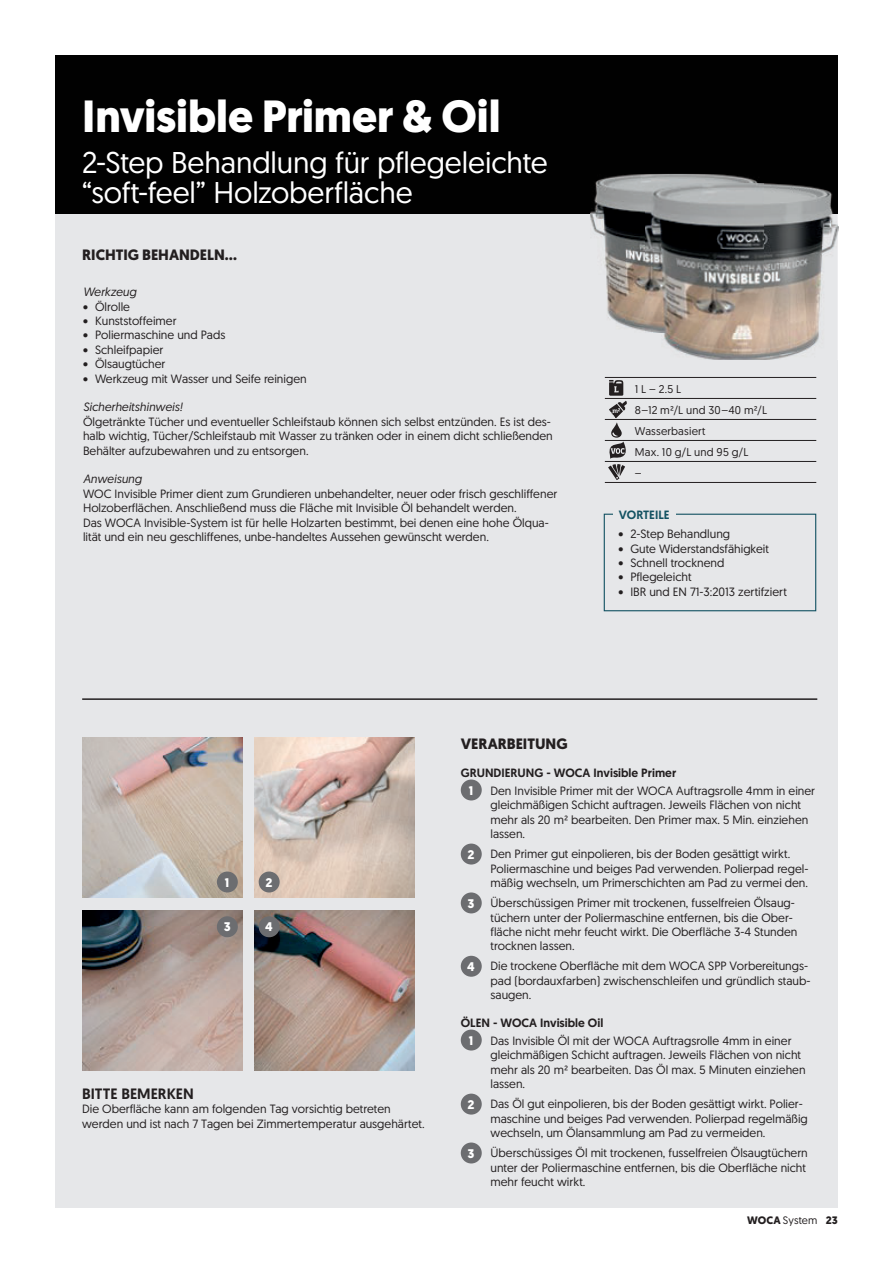
<style>
.page{position:relative;width:893px;height:1263px;background:#fff}
.page>*{position:absolute;margin:0;border:0;box-sizing:border-box;transform-origin:0 0}
.t1{font:700 45px "Geomanist";color:#fff}
.t2{font:30px/30px "Geomanist";letter-spacing:-.005em;color:#fff}
.t3{font:700 15px "Geomanist";color:#231f20}
.t4{font:500 15px "Geomanist";color:#231f20}
.t5{font:700 12.45px "Geomanist";color:#fff}
.t6{font:12px/14.4px "Geomanist";color:#231f20}
.t7{font:500 12px "Geomanist";color:#231f20}
.t8{font:italic 12px "Geomanist";color:#231f20}
.t9{font:500 12px "Geomanist";color:#135262}
.t10{font:11.25px/21px "Geomanist";letter-spacing:.015em;color:#231f20}
.t11{font:700 10.8px "Geomanist";letter-spacing:.015em;color:#231f20}
.s1{font-weight:400}
</style>
<div class="page">
<div style="left:55px;top:55px;width:783px;height:1153px;background:#e6e7e9"></div>
<img style="left:82px;top:737px;width:161px;height:161px">
<img style="left:254px;top:737px;width:161px;height:161px">
<img style="left:254px;top:910px;width:161px;height:160px">
<div style="left:217px;top:871px;width:21px;height:21px;background:#6c6d70;border-radius:50%"></div>
<div style="left:259px;top:871px;width:21px;height:21px;background:#6c6d70;border-radius:50%"></div>
<img style="left:82px;top:910px;width:161px;height:160px">
<div style="left:55px;top:55px;width:783px;height:159px;background:#010101"></div>
<hr style="left:82px;top:698px;width:735px;height:2px;background:#231f20">
<img style="left:590px;top:174px;width:168px;height:157px">
<img style="left:645px;top:183px;width:194px;height:177px">
<div style="left:259px;top:916px;width:21px;height:21px;background:#6c6d70;border-radius:50%"></div>
<div style="left:217px;top:916px;width:21px;height:21px;background:#6c6d70;border-radius:50%"></div>
<hr style="left:605px;top:377px;width:211px;height:1px;background:#231f20">
<hr style="left:605px;top:398px;width:211px;height:1px;background:#231f20">
<hr style="left:605px;top:419px;width:211px;height:1px;background:#231f20">
<hr style="left:605px;top:440px;width:211px;height:1px;background:#231f20">
<hr style="left:605px;top:461px;width:211px;height:1px;background:#231f20">
<hr style="left:605px;top:482px;width:211px;height:1px;background:#231f20">
<svg style="left:608px;top:380px;width:19px;height:100px"></svg>
<div style="left:604px;top:514px;width:212px;height:97px;border:1px solid #135262"></div>
<div style="left:613px;top:505px;width:63px;height:18px;background:#e6e7e9"></div>
<div style="left:461px;top:779px;width:21px;height:21px;background:#6c6d70;border-radius:50%"></div>
<div style="left:461px;top:843px;width:21px;height:21px;background:#6c6d70;border-radius:50%"></div>
<div style="left:461px;top:892px;width:21px;height:21px;background:#6c6d70;border-radius:50%"></div>
<div style="left:461px;top:956px;width:21px;height:21px;background:#6c6d70;border-radius:50%"></div>
<div style="left:461px;top:1029px;width:21px;height:21px;background:#6c6d70;border-radius:50%"></div>
<div style="left:461px;top:1093px;width:21px;height:21px;background:#6c6d70;border-radius:50%"></div>
<div style="left:461px;top:1142px;width:21px;height:21px;background:#6c6d70;border-radius:50%"></div>
<h1 class="t1" style="left:82px;top:100px;width:420px">Invisible Primer &amp; Oil</h1>
<h2 class="t2" style="left:82px;top:151px;width:467px">2-Step Behandlung für pflegeleichte “soft-feel” Holzoberfläche</h2>
<p class="t3" style="left:82px;top:249px;width:156px">RICHTIG BEHANDELN…</p>
<p class="t8" style="left:83px;top:285px;width:55px">Werkzeug</p>
<p class="t6" style="left:83px;top:301px;width:49px">• Ölrolle</p>
<p class="t6" style="left:83px;top:315px;width:95px">• Kunststoffeimer</p>
<p class="t6" style="left:83px;top:329px;width:144px">• Poliermaschine und Pads</p>
<p class="t6" style="left:83px;top:344px;width:82px">• Schleifpapier</p>
<p class="t6" style="left:83px;top:358px;width:84px">• Ölsaugtücher</p>
<p class="t6" style="left:83px;top:373px;width:225px">• Werkzeug mit Wasser und Seife reinigen</p>
<p class="t8" style="left:83px;top:400px;width:101px">Sicherheitshinweis!</p>
<p class="t6" style="left:83px;top:416px;width:471px">Ölgetränkte Tücher und eventueller Schleifstaub können sich selbst entzünden. Es ist des&shy;halb wichtig, Tücher/Schleifstaub mit Wasser zu tränken oder in einem dicht schließenden<br>Behälter aufzubewahren und zu entsorgen.</p>
<p class="t8" style="left:83px;top:472px;width:60px">Anweisung</p>
<p class="t6" style="left:83px;top:488px;width:476px">WOC Invisible Primer dient zum Grundieren unbehandelter, neuer oder frisch geschliffener Holzoberflächen. Anschließend muss die Fläche mit Invisible Öl behandelt werden.<br>Das WOCA Invisible-System ist für helle Holzarten bestimmt, bei denen eine hohe Ölqua&shy;lität und ein neu geschliffenes, unbe-handeltes Aussehen gewünscht werden.</p>
<p class="t10" style="left:635px;top:380px;width:134px">1 L – 2.5 L<br>8–12 m²/L und 30–40 m²/L<br>Wasserbasiert<br>Max. 10 g/L und 95 g/L<br>–</p>
<p class="t9" style="left:619px;top:510px;width:52px">VORTEILE</p>
<p class="t6" style="left:618px;top:528px;width:113px">• 2-Step Behandlung</p>
<p class="t6" style="left:618px;top:543px;width:152px">• Gute Widerstandsfähigkeit</p>
<p class="t6" style="left:618px;top:557px;width:108px">• Schnell trocknend</p>
<p class="t6" style="left:618px;top:571px;width:75px">• Pflegeleicht</p>
<p class="t6" style="left:618px;top:586px;width:170px">• IBR und EN 71-3:2013 zertifziert</p>
<p class="t3" style="left:461px;top:738px;width:108px">VERARBEITUNG</p>
<p class="t5" style="left:225px;top:878px;width:6px">1</p>
<p class="t5" style="left:265px;top:878px;width:8px">2</p>
<p class="t5" style="left:224px;top:923px;width:8px">3</p>
<p class="t5" style="left:265px;top:923px;width:9px">4</p>
<p class="t4" style="left:82px;top:1088px;width:113px">BITTE BEMERKEN</p>
<p class="t6" style="left:82px;top:1103px;width:344px">Die Oberfläche kann am folgenden Tag vorsichtig betreten werden und ist nach 7 Tagen bei Zimmertemperatur ausgehärtet.</p>
<p class="t7" style="left:461px;top:768px;width:217px">GRUNDIERUNG - WOCA Invisible Primer</p>
<p class="t5" style="left:469px;top:786px;width:6px">1</p>
<p class="t6" style="left:491px;top:785px;width:326px">Den Invisible Primer mit der WOCA Auftragsrolle 4mm in einer gleichmäßigen Schicht auftragen. Jeweils Flächen von nicht mehr als 20 m² bearbeiten. Den Primer max. 5 Min. einziehen lassen.</p>
<p class="t5" style="left:468px;top:850px;width:8px">2</p>
<p class="t6" style="left:491px;top:848px;width:319px">Den Primer gut einpolieren, bis der Boden gesättigt wirkt.<br>Poliermaschine und beiges Pad verwenden. Polierpad regel&shy;mäßig wechseln, um Primerschichten am Pad zu vermei den.</p>
<p class="t5" style="left:468px;top:899px;width:8px">3</p>
<p class="t6" style="left:491px;top:897px;width:308px">Überschüssigen Primer mit trockenen, fusselfreien Ölsaug&shy;tüchern unter der Poliermaschine entfernen, bis die Ober&shy;fläche nicht mehr feucht wirkt. Die Oberfläche 3-4 Stunden trocknen lassen.</p>
<p class="t5" style="left:467px;top:962px;width:9px">4</p>
<p class="t6" style="left:491px;top:960px;width:321px">Die trockene Oberfläche mit dem WOCA SPP Vorbereitungs&shy;pad (bordauxfarben) zwischenschleifen und gründlich staub&shy;saugen.</p>
<p class="t7" style="left:461px;top:1019px;width:144px">ÖLEN - WOCA Invisible Oil</p>
<p class="t5" style="left:469px;top:1036px;width:6px">1</p>
<p class="t6" style="left:491px;top:1035px;width:317px">Das Invisible Öl mit der WOCA Auftragsrolle 4mm in einer gleichmäßigen Schicht auftragen. Jeweils Flächen von nicht mehr als 20 m² bearbeiten. Das Öl max. 5 Minuten einziehen lassen.</p>
<p class="t5" style="left:468px;top:1100px;width:8px">2</p>
<p class="t6" style="left:491px;top:1098px;width:319px">Das Öl gut einpolieren, bis der Boden gesättigt wirkt. Polier&shy;maschine und beiges Pad verwenden. Polierpad regelmäßig wechseln, um Ölansammlung am Pad zu vermeiden.</p>
<p class="t5" style="left:468px;top:1149px;width:8px">3</p>
<p class="t6" style="left:491px;top:1147px;width:319px">Überschüssiges Öl mit trockenen, fusselfreien Ölsaugtüchern unter der Poliermaschine entfernen, bis die Oberfläche nicht mehr feucht wirkt.</p>
<p class="t11" style="left:747px;top:1217px;width:92px">WOCA <span class="s1">System</span> 23</p>
</div>
